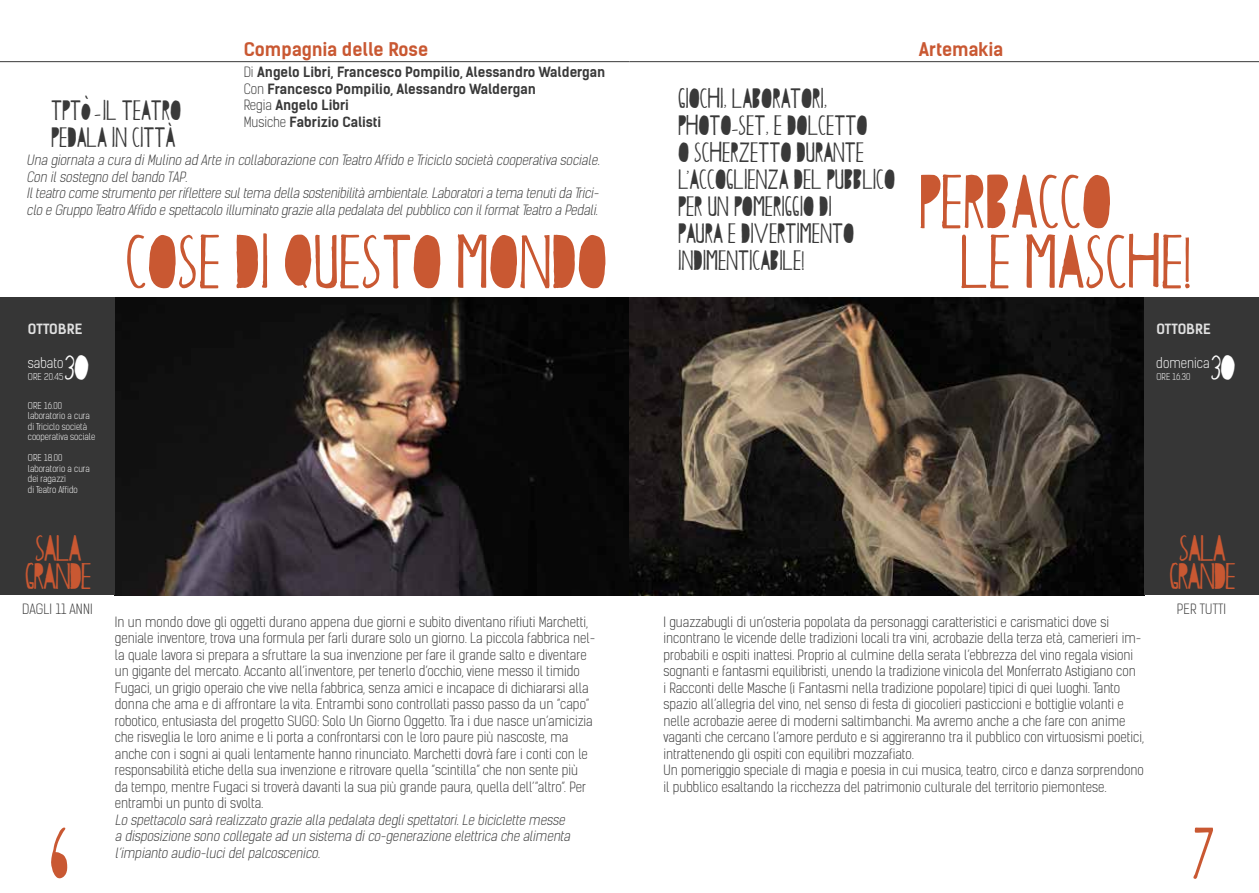
<style>
.page{position:relative;width:1259px;height:893px;background:#fff}
.page>*{position:absolute;margin:0;border:0;box-sizing:border-box;transform-origin:0 0}
.t1{font:90px "Papercutting";color:#c95832}
.t2{font:43.5px "Papercutting";letter-spacing:-.03em;color:#c95832}
.t3{font:43.5px "Papercutting";color:#fff}
.t4{font:33px/27px "Papercutting";color:#393939}
.t5{font:700 18px "Kelson Sans";color:#c95832}
.t6{font:300 13.5px/16.5px "Kelson Sans";color:#393939}
.t7{font:italic 300 13.5px/16.5px "Kelson Sans";color:#393939}
.t8{font:700 13.5px/16.5px "Kelson Sans";color:#393939}
.t9{font:700 13.5px "Kelson Sans";letter-spacing:.015em;color:#e0e0e0}
.t10{font:300 13.5px "Kelson Sans";color:#fff}
.t11{font:300 9px/10.5px "Kelson Sans";color:#fff}
.s1{font-size:28.5px}
.s2{font-weight:300}
</style>
<div class="page">
<img style="left:115px;top:298px;width:514px;height:297px">
<div style="left:0;top:298px;width:115px;height:297px;background:#363636"></div>
<svg style="left:629px;top:298px;width:515px;height:297px;background:#3e362e"></svg>
<div style="left:1144px;top:298px;width:115px;height:297px;background:#363636"></div>
<hr style="left:0;top:61px;width:629px;height:1px;background:#393939">
<hr style="left:629px;top:61px;width:630px;height:1px;background:#393939">
<h3 class="t5" style="left:244px;top:38px;width:186px">Compagnia delle Rose</h3>
<h3 class="t5" style="left:918px;top:38px;width:86px">Artemakia</h3>
<h3 class="t4" style="left:51px;top:95px;width:131px">TPT<span class="s1">0</span>` - IL TEATRO<br>PEDALA IN CITTA`</h3>
<p class="t8" style="left:244px;top:64px;width:363px"><span class="s2">Di</span> Angelo Libri, Francesco Pompilio, Alessandro Waldergan <span class="s2">Con</span> Francesco Pompilio, Alessandro Waldergan<br><span class="s2">Regia</span> Angelo Libri<br><span class="s2">Musiche</span> Fabrizio Calisti</p>
<p class="t7" style="left:27px;top:152px;width:577px">Una giornata a cura diMulino ad Arte in collaborazione con Teatro Affido e Triciclo società cooperativa sociale.<br>Con ilsostegno delbando TAP.<br>Ilteatro come strumento perriflettere sultema della sostenibilità ambientale.Laboratoria tema tenutida Trici&shy;clo e Gruppo Teatro Affido e spettacolo illuminato grazie alla pedalata delpubblico con ilformatTeatro a Pedali.</p>
<h1 class="t1" style="left:124px;top:205px;width:483px">COSE DI QUESTO MONDO</h1>
<h3 class="t4" style="left:677px;top:83px;width:219px">GIOCHI, LABORATORI,<br>PHOTO-SET, E DOLCETTO<br>O SCHERZETTO DURANTE<br>LACCOGLIENZA DEL PUBBLICO</h3>
<h3 class="t4" style="left:677px;top:142px;width:155px;line-height:42px">,<br>PER UN POMERIGGIO DI</h3>
<h3 class="t4" style="left:677px;top:218px;width:177px">PAURA E DIVERTIMENTO<br>INDIMENTICABILE!</h3>
<h1 class="t1" style="left:917px;top:145px;width:194px">PERBACCO</h1>
<h1 class="t1" style="left:957px;top:205px;width:234px">LE MASCHE!</h1>
<p class="t9" style="left:28px;top:320px;width:56px">OTTOBRE</p>
<p class="t10" style="left:28px;top:355px;width:37px">sabato</p>
<p class="t11" style="left:28px;top:372px;width:37px">ORE 20.45</p>
<p class="t11" style="left:28px;top:400px;width:69px">ORE 16.00 laboratorio a cura di Triciclo società cooperativa sociale</p>
<p class="t11" style="left:28px;top:453px;width:64px">ORE 18.00 laboratorio a cura dei ragazzi<br>di Teatro Affido</p>
<p class="t9" style="left:1156px;top:320px;width:56px">OTTOBRE</p>
<p class="t10" style="left:1156px;top:355px;width:55px">domenica</p>
<p class="t11" style="left:1156px;top:372px;width:36px">ORE 16.30</p>
<h2 class="t3" style="left:63px;top:340px;width:26px">30</h2>
<h2 class="t3" style="left:1209px;top:340px;width:26px">30</h2>
<h2 class="t2" style="left:34px;top:520px;width:48px">SALA</h2>
<h2 class="t2" style="left:24px;top:549px;width:68px">GRANDE</h2>
<h2 class="t2" style="left:1178px;top:520px;width:48px">SALA</h2>
<h2 class="t2" style="left:1168px;top:549px;width:68px">GRANDE</h2>
<p class="t6" style="left:22px;top:601px;width:72px">DAGLI 11 ANNI</p>
<p class="t6" style="left:1177px;top:601px;width:51px">PER TUTTI</p>
<p class="t6" style="left:115px;top:614px;width:482px">In un mondo dove gli oggetti durano appena due giorni e subito diventano rifiuti Marchetti, geniale inventore, trova una formula per farli durare solo un giorno. La piccola fabbrica nel&shy;la quale lavora si prepara a sfruttare la sua invenzione per fare il grande salto e diventare un gigante del mercato. Accanto all’inventore, per tenerlo d’occhio, viene messo il timido Fugaci, un grigio operaio che vive nella fabbrica, senza amici e incapace di dichiararsi alla donna che ama e di affrontare la vita. Entrambi sono controllati passo passo da un “capo” robotico, entusiasta del progetto SUGO: Solo Un Giorno Oggetto. Tra i due nasce un’amicizia che risveglia le loro anime e li porta a confrontarsi con le loro paure più nascoste, ma anche con i sogni ai quali lentamente hanno rinunciato. Marchetti dovrà fare i conti con le responsabilità etiche della sua invenzione e ritrovare quella “scintilla” che non sente più<br>da tempo, mentre Fugaci si troverà davanti la sua più grande paura, quella dell’“altro”. Per entrambi un punto di svolta.</p>
<p class="t7" style="left:115px;top:812px;width:460px">Lo spettacolo sarà realizzato grazie alla pedalata deglispettatori.Le biciclette messe a disposizione sono collegate ad un sistema dico-generazione elettrica che alimenta l’impianto audio-lucidelpalcoscenico.</p>
<p class="t6" style="left:663px;top:614px;width:482px">I guazzabugli di un’osteria popolata da personaggi caratteristici e carismatici dove si incontrano le vicende delle tradizioni locali tra vini, acrobazie della terza età, camerieri im&shy;probabili e ospiti inattesi. Proprio al culmine della serata l’ebbrezza del vino regala visioni sognanti e fantasmi equilibristi, unendo la tradizione vinicola del Monferrato Astigiano con<br>i Racconti delle Masche (i Fantasmi nella tradizione popolare) tipici di quei luoghi. Tanto spazio all’allegria del vino, nel senso di festa di giocolieri pasticcioni e bottiglie volanti e nelle acrobazie aeree di moderni saltimbanchi. Ma avremo anche a che fare con anime vaganti che cercano l’amore perduto e si aggireranno tra il pubblico con virtuosismi poetici, intrattenendo gli ospiti con equilibri mozzafiato.<br>Un pomeriggio speciale di magia e poesia in cui musica, teatro, circo e danza sorprendono il pubblico esaltando la ricchezza del patrimonio culturale del territorio piemontese.</p>
<h1 class="t1" style="left:48px;top:795px;width:21px">6</h1>
<h1 class="t1" style="left:1189px;top:795px;width:25px">7</h1>
</div>
